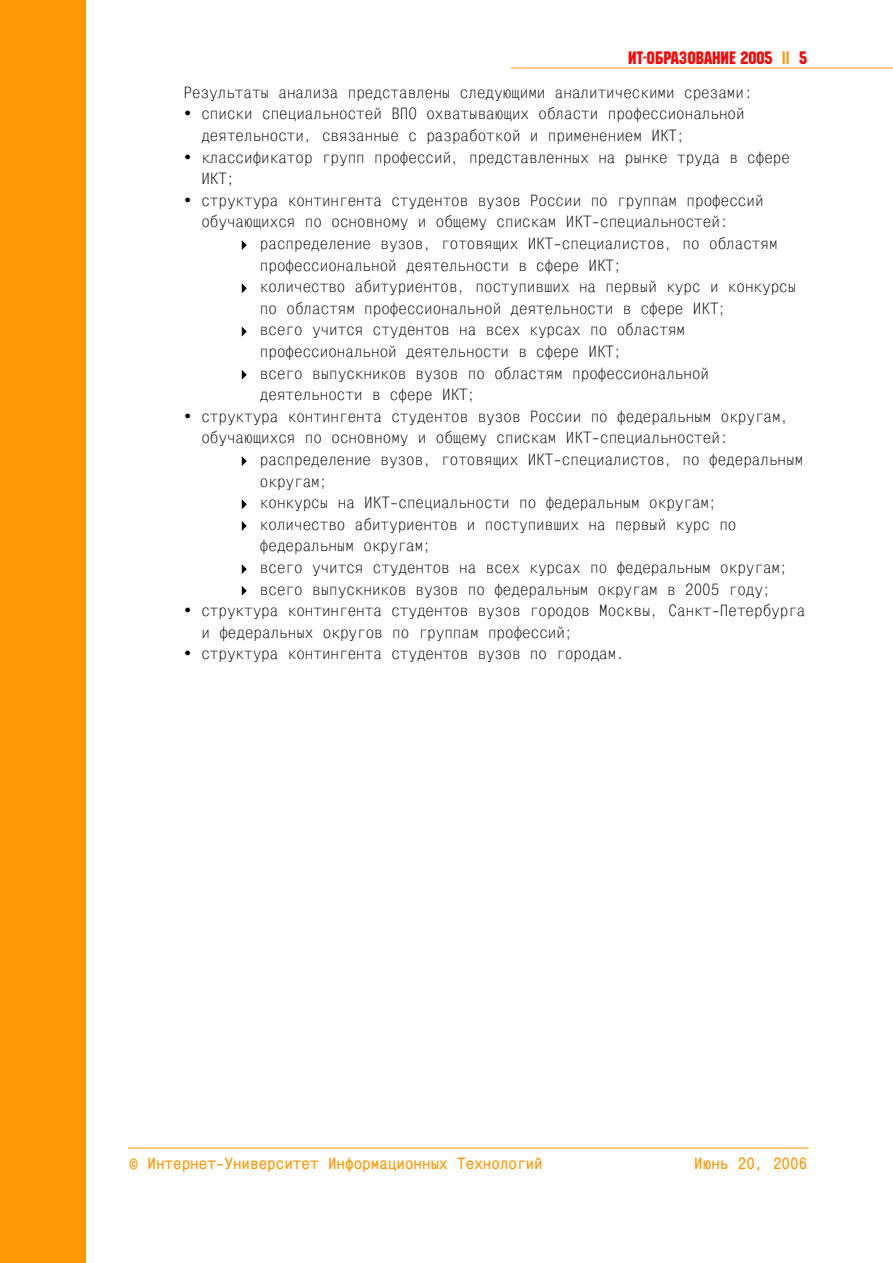
<style>
.page{position:relative;width:893px;height:1263px;background:#fff}
.page>*{position:absolute;margin:0;border:0;box-sizing:border-box;transform-origin:0 0}
.t1{font:18px/21.6px "Mono Condensed C";color:#000}
.t2{font:700 18px "Mono Condensed C";color:#ff9906}
.t3{font:18px "Machine C";color:#f00}
.s1{color:#ff9906}
.s2{font-weight:700}
</style>
<div class="page">
<div style="left:0;top:0;width:85px;height:1263px;background:#ff9906"></div>
<hr style="left:511px;top:68px;width:381px;height:1px;background:#ff9906">
<hr style="left:128px;top:1148px;width:680px;height:1px;background:#ff9906">
<p class="t3" style="left:628px;top:47px;width:180px">ИТ-ОБРАЗОВАНИЕ 2005 <span class="s1">||</span> 5</p>
<p class="t1" style="left:183px;top:81px;width:570px">Результаты анализа представлены следующими аналитическими срезами:</p>
<p class="t1" style="left:201px;top:102px;width:545px;text-indent:-18px"><span class="s2">•</span> списки специальностей ВПО охватывающих области профессиональной деятельности, связанные с разработкой и применением ИКТ;</p>
<p class="t1" style="left:201px;top:146px;width:590px;text-indent:-18px"><span class="s2">•</span> классификатор групп профессий, представленных на рынке труда в сфере<br>ИКТ;</p>
<p class="t1" style="left:201px;top:189px;width:563px;text-indent:-18px"><span class="s2">•</span> структура контингента студентов вузов России по группам профессий обучающихся по основному и общему спискам ИКТ-специальностей:</p>
<p class="t1" style="left:260px;top:232px;width:538px">распределение вузов, готовящих ИКТ-специалистов, по областям профессиональной деятельности в сфере ИКТ;<br>количество абитуриентов, поступивших на первый курс и конкурсы по областям профессиональной деятельности в сфере ИКТ;<br>всего учится студентов на всех курсах по областям профессиональной деятельности в сфере ИКТ;<br>всего выпускников вузов по областям профессиональной деятельности в сфере ИКТ;</p>
<p class="t1" style="left:201px;top:405px;width:589px;text-indent:-18px"><span class="s2">•</span> структура контингента студентов вузов России по федеральным округам, обучающихся по основному и общему спискам ИКТ-специальностей:</p>
<p class="t1" style="left:260px;top:448px;width:545px">распределение вузов, готовящих ИКТ-специалистов, по федеральным округам;<br>конкурсы на ИКТ-специальности по федеральным округам; количество абитуриентов и поступивших на первый курс по федеральным округам;<br>всего учится студентов на всех курсах по федеральным округам; всего выпускников вузов по федеральным округам в 2005 году;</p>
<p class="t1" style="left:201px;top:599px;width:605px;text-indent:-18px"><span class="s2">•</span> структура контингента студентов вузов городов Москвы, Санкт-Петербурга и федеральных округов по группам профессий;</p>
<p class="t1" style="left:183px;top:642px;width:443px"><span class="s2">•</span> структура контингента студентов вузов по городам.</p>
<p class="t2" style="left:129px;top:1153px;width:415px">© Интернет-Университет Информационных Технологий</p>
<p class="t2" style="left:694px;top:1153px;width:114px">Июнь 20, 2006</p>
</div>
